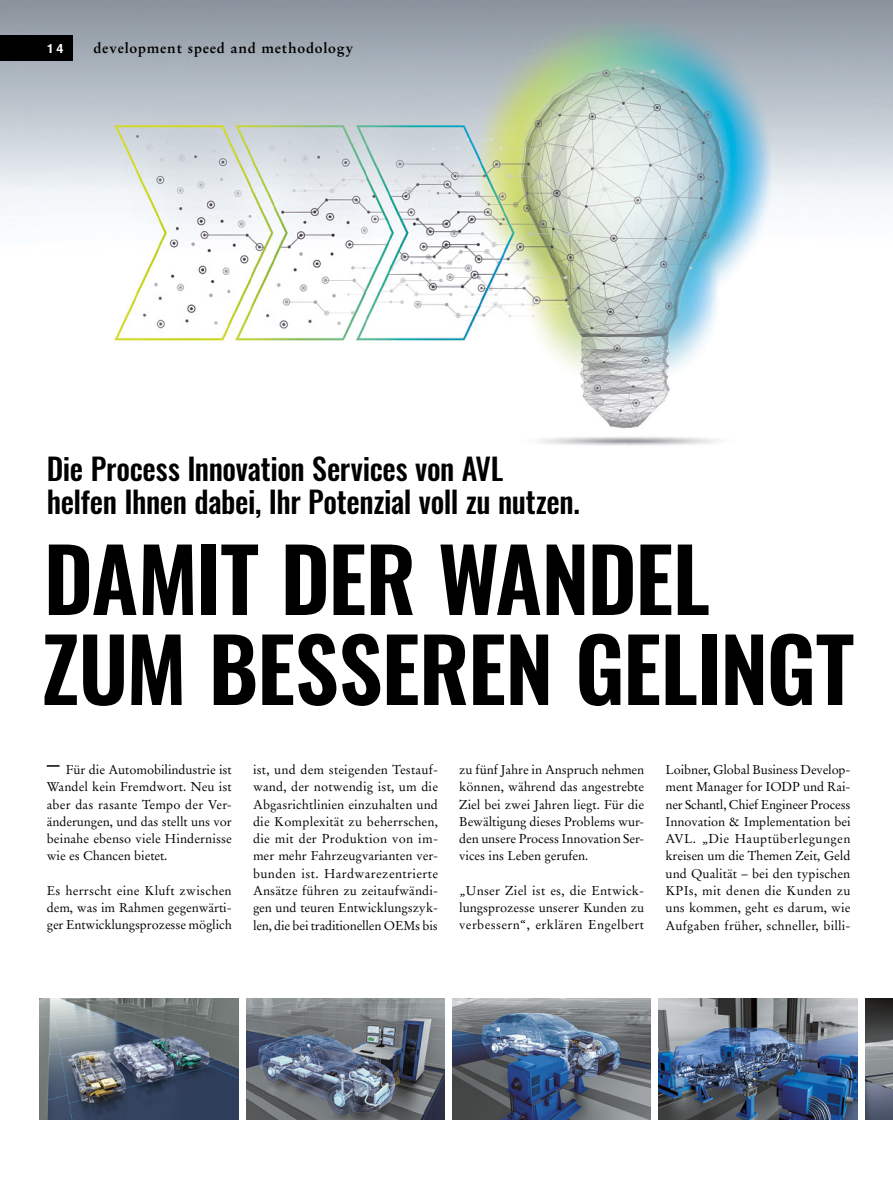
<style>
.page{position:relative;width:893px;height:1191px;background:#fff}
.page>*{position:absolute;margin:0;border:0;box-sizing:border-box;transform-origin:0 0}
.t1{font:600 87px/90px "Oswald";letter-spacing:-.01em;color:#000}
.t2{font:500 30px/33px "Oswald";letter-spacing:-.015em;color:#000}
.t3{font:700 14.25px "Stempel Garamond";letter-spacing:.05em;color:#000}
.t4{font:12.75px/17.2px "Stempel Garamond";letter-spacing:-.005em;color:#000;text-align:justify}
.t5{font:700 12.75px "Helvetica";color:#fff}
</style>
<div class="page">
<img style="left:0;top:0;width:893px;height:446px">
<img style="left:40px;top:998px;width:198px;height:121px">
<img style="left:246px;top:998px;width:199px;height:121px">
<img style="left:453px;top:998px;width:198px;height:121px">
<img style="left:659px;top:998px;width:198px;height:121px">
<img style="left:865px;top:998px;width:28px;height:121px">
<div style="left:0;top:36px;width:72px;height:25px;background:#000"></div>
<svg style="left:47px;top:765px;width:13px;height:1px"></svg>
<p class="t5" style="left:47px;top:38px;width:18px">14</p>
<p class="t3" style="left:94px;top:39px;width:261px">development speed and methodology</p>
<h2 class="t2" style="left:47px;top:452px;width:535px">Die Process Innovation Services von AVL helfen Ihnen dabei, Ihr Potenzial voll zu nutzen.</h2>
<h1 class="t1" style="left:42px;top:537px;width:814px">DAMIT DER WANDEL<br>ZUM BESSEREN GELINGT</h1>
<p class="t4" style="left:47px;top:761px;width:187px;text-indent:19px">Für die Automobilindustrie ist Wandel kein Fremdwort. Neu ist aber das rasante Tempo der Ver&shy;änderungen, und das stellt uns vor beinahe ebenso viele Hindernisse wie es Chancen bietet.</p>
<p class="t4" style="left:47px;top:882px;width:187px">Es herrscht eine Kluft zwischen dem, was im Rahmen gegenwärti&shy;ger Entwicklungsprozesse möglich</p>
<p class="t4" style="left:459px;top:761px;width:186px">zu fünf Jahre in Anspruch nehmen können, während das angestrebte Ziel bei zwei Jahren liegt. Für die Bewältigung dieses Problems wur&shy;den unsere Process Innovation Ser&shy;vices ins Leben gerufen.</p>
<p class="t4" style="left:459px;top:882px;width:187px">„Unser Ziel ist es, die Entwick&shy;lungsprozesse unserer Kunden zu verbessern“, erklären Engelbert</p>
<p class="t4" style="left:253px;top:761px;width:187px">ist, und dem steigenden Testauf&shy;wand, der notwendig ist, um die Abgasrichtlinien einzuhalten und die Komplexität zu beherrschen, die mit der Produktion von im&shy;mer mehr Fahrzeugvarianten ver&shy;bunden ist. Hardwarezentrierte Ansätze führen zu zeitaufwändi&shy;gen und teuren Entwicklungszyk&shy;len, die bei traditionellen OEMs bis</p>
<p class="t4" style="left:665px;top:761px;width:187px">Loibner, Global Business Develop&shy;ment Manager for IODP und Rai&shy;ner Schantl, Chief Engineer Process Innovation &amp; Implementation bei AVL. „Die Hauptüberlegungen kreisen um die Themen Zeit, Geld und Qualität – bei den typischen KPIs, mit denen die Kunden zu uns kommen, geht es darum, wie Aufgaben früher, schneller, billi-</p>
</div>
